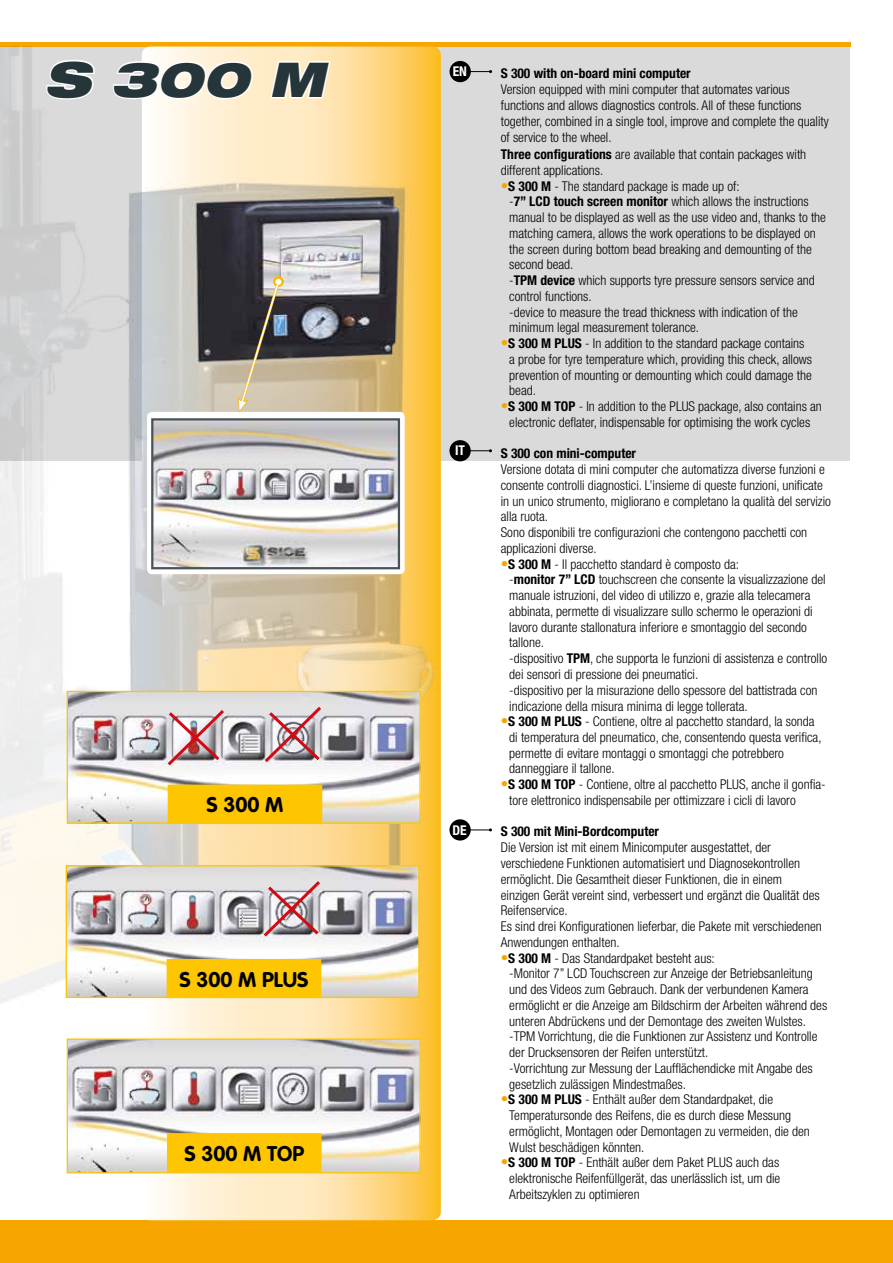
<style>
.page{position:relative;width:893px;height:1263px;background:#fff}
.page>*{position:absolute;margin:0;border:0;box-sizing:border-box;transform-origin:0 0}
.t1{font:italic 900 expanded 48px "Helvetica Neue LT Std";color:#253539}
.t2{font:700 21px "VAG Rounded";color:#000}
.t3{font:300 condensed 13.5px/15.8px "Helvetica Neue LT Std";color:#000}
.t4{font:700 condensed 13.5px "Helvetica Neue LT Std";color:#000}
.t5{font:700 condensed 13.5px "Helvetica Neue LT Std";color:#fff}
.s1{font-weight:700}
.s2{font-size:15px;color:#f7a600}
</style>
<div class="page">
<div style="left:0;top:42px;width:850px;height:1178px;background:#dadada"></div>
<div style="left:0;top:461px;width:893px;height:802px;background:#fff"></div>
<div style="left:0;top:1220px;width:893px;height:43px;background:#f7a600"></div>
<div style="left:0;top:42px;width:850px;height:5px;background:#f7a600"></div>
<svg style="left:142px;top:1097px;width:299px;height:123px;background:#fee1a2"></svg>
<img style="left:0;top:47px;width:459px;height:1050px">
<svg style="left:148px;top:413px;width:256px;height:160px;fill:#fff"></svg>
<div style="left:147px;top:412px;width:258px;height:162px;border:2px solid #fff;border-radius:4px"></div>
<img style="left:154px;top:421px;width:243px;height:145px">
<div style="left:151px;top:418px;width:249px;height:151px;border:2px solid #485358"></div>
<svg style="left:273px;top:276px;width:11px;height:11px"></svg>
<svg style="left:238px;top:278px;width:44px;height:135px;background:#807a6f"></svg>
<img style="left:68px;top:867px;width:350px;height:129px">
<div style="left:66px;top:865px;width:354px;height:133px;border:1px solid #fdc600"></div>
<img style="left:69px;top:693px;width:350px;height:129px">
<div style="left:67px;top:691px;width:354px;height:133px;border:1px solid #fdc600"></div>
<img style="left:69px;top:1040px;width:350px;height:131px">
<div style="left:67px;top:1038px;width:354px;height:135px;border:1px solid #fdc600"></div>
<svg style="left:261px;top:878px;width:62px;height:62px"></svg>
<svg style="left:262px;top:704px;width:62px;height:61px"></svg>
<svg style="left:164px;top:707px;width:63px;height:61px"></svg>
<div style="left:167px;top:960px;width:153px;height:37px;background:#fdc600"></div>
<div style="left:167px;top:959px;width:154px;height:39px;border:2px solid #fdc600"></div>
<div style="left:168px;top:785px;width:153px;height:38px;background:#fdc600"></div>
<div style="left:168px;top:785px;width:154px;height:39px;border:2px solid #fdc600"></div>
<div style="left:168px;top:1134px;width:153px;height:37px;background:#fdc600"></div>
<div style="left:167px;top:1133px;width:155px;height:39px;border:2px solid #fdc600"></div>
<svg style="left:45px;top:58px;width:52px;height:43px"></svg>
<svg style="left:112px;top:60px;width:141px;height:41px;background:#f9f3e8"></svg>
<svg style="left:268px;top:60px;width:64px;height:40px;background:#fff0d5"></svg>
<hr style="left:458px;top:71px;width:33px;height:1px;background:#000">
<div style="left:450px;top:61px;width:21px;height:21px;background:#000;border-radius:50%"></div>
<hr style="left:458px;top:450px;width:32px;height:1px;background:#000">
<div style="left:449px;top:440px;width:22px;height:21px;background:#000;border-radius:50%"></div>
<hr style="left:458px;top:829px;width:32px;height:1px;background:#000">
<div style="left:449px;top:819px;width:22px;height:21px;background:#000;border-radius:50%"></div>
<h1 class="t1" style="left:45px;top:48px;width:282px">S 300 M</h1>
<p class="t4" style="left:501px;top:65px;width:191px">S 300 with on-board mini computer</p>
<p class="t5" style="left:453px;top:63px;width:16px">EN</p>
<p class="t3" style="left:501px;top:81px;width:329px;line-height:16.2px">Version equipped with mini computer that automates various functions and allows diagnostics controls. All of these functions together, combined in a single tool, improve and complete the quality of service to the wheel.<br><span class="s1">Three configurations</span> are available that contain packages with different applications.</p>
<p class="t3" style="left:509px;top:178px;width:318px;text-indent:-8px"><span class="s2">•</span><span class="s1">S 300 M</span> - The standard package is made up of:<br>-<span class="s1">7” LCD touch screen monitor</span> which allows the instructions manual to be displayed as well as the use video and, thanks to the matching camera, allows the work operations to be displayed on the screen during bottom bead breaking and demounting of the second bead.<br>-<span class="s1">TPM device</span> which supports tyre pressure sensors service and control functions.<br>-device to measure the tread thickness with indication of the minimum legal measurement tolerance.</p>
<p class="t3" style="left:509px;top:335px;width:304px;text-indent:-8px"><span class="s2">•</span><span class="s1">S 300 M PLUS</span> - In addition to the standard package contains a probe for tyre temperature which, providing this check, allows prevention of mounting or demounting which could damage the bead.</p>
<p class="t3" style="left:501px;top:398px;width:323px;text-align:center"><span class="s2">•</span><span class="s1">S 300 M TOP</span> - In addition to the PLUS package, also contains an electronic deflater, indispensable for optimising the work cycles</p>
<p class="t4" style="left:501px;top:445px;width:137px">S 300 con mini-computer</p>
<p class="t3" style="left:501px;top:461px;width:332px">Versione dotata di mini computer che automatizza diverse funzioni e consente controlli diagnostici. L’insieme di queste funzioni, unificate in un unico strumento, migliorano e completano la qualità del servizio alla ruota.<br>Sono disponibili tre configurazioni che contengono pacchetti con applicazioni diverse.</p>
<p class="t3" style="left:509px;top:556px;width:319px;text-indent:-8px"><span class="s2">•</span><span class="s1">S 300 M</span> - Il pacchetto standard è composto da:<br>-<span class="s1">monitor 7” LCD</span> touchscreen che consente la visualizzazione del manuale istruzioni, del video di utilizzo e, grazie alla telecamera abbinata, permette di visualizzare sullo schermo le operazioni di lavoro durante stallonatura inferiore e smontaggio del secondo tallone.<br>-dispositivo <span class="s1">TPM</span>, che supporta le funzioni di assistenza e controllo dei sensori di pressione dei pneumatici.<br>-dispositivo per la misurazione dello spessore del battistrada con indicazione della misura minima di legge tollerata.</p>
<p class="t3" style="left:509px;top:713px;width:314px;text-indent:-8px"><span class="s2">•</span><span class="s1">S 300 M PLUS</span> - Contiene, oltre al pacchetto standard, la sonda di temperatura del pneumatico, che, consentendo questa verifica, permette di evitare montaggi o smontaggi che potrebbero danneggiare il tallone.</p>
<p class="t3" style="left:509px;top:776px;width:318px;text-indent:-8px"><span class="s2">•</span><span class="s1">S 300 M TOP</span> - Contiene, oltre al pacchetto PLUS, anche il gonfia&shy;tore elettronico indispensabile per ottimizzare i cicli di lavoro</p>
<p class="t4" style="left:501px;top:823px;width:160px">S 300 mit Mini-Bordcomputer</p>
<p class="t3" style="left:501px;top:839px;width:322px">Die Version ist mit einem Minicomputer ausgestattet, der verschiedene Funktionen automatisiert und Diagnosekontrollen ermöglicht. Die Gesamtheit dieser Funktionen, die in einem einzigen Gerät vereint sind, verbessert und ergänzt die Qualität des Reifenservice.<br>Es sind drei Konfigurationen lieferbar, die Pakete mit verschiedenen Anwendungen enthalten.</p>
<p class="t3" style="left:509px;top:950px;width:320px;text-indent:-8px"><span class="s2">•</span><span class="s1">S 300 M</span> - Das Standardpaket besteht aus:<br>-Monitor 7” LCD Touchscreen zur Anzeige der Betriebsanleitung und des Videos zum Gebrauch. Dank der verbundenen Kamera ermöglicht er die Anzeige am Bildschirm der Arbeiten während des unteren Abdrückens und der Demontage des zweiten Wulstes. -TPM Vorrichtung, die die Funktionen zur Assistenz und Kontrolle der Drucksensoren der Reifen unterstützt.<br>-Vorrichtung zur Messung der Laufflächendicke mit Angabe des gesetzlich zulässigen Mindestmaßes.</p>
<p class="t3" style="left:509px;top:1091px;width:302px;text-indent:-8px"><span class="s2">•</span><span class="s1">S 300 M PLUS</span> - Enthält außer dem Standardpaket, die Temperatursonde des Reifens, die es durch diese Messung ermöglicht, Montagen oder Demontagen zu vermeiden, die den Wulst beschädigen könnten.</p>
<p class="t3" style="left:509px;top:1154px;width:272px;text-align:justify;text-indent:-8px"><span class="s2">•</span><span class="s1">S 300 M TOP</span> - Enthält außer dem Paket PLUS auch das elektronische Reifenfüllgerät, das unerlässlich ist, um die Arbeitszyklen zu optimieren</p>
<p class="t5" style="left:455px;top:442px;width:11px">IT</p>
<h2 class="t2" style="left:206px;top:793px;width:78px">S 300 M</h2>
<p class="t5" style="left:452px;top:822px;width:16px">DE</p>
<h2 class="t2" style="left:179px;top:967px;width:130px">S 300 M PLUS</h2>
<h2 class="t2" style="left:184px;top:1141px;width:121px">S 300 M TOP</h2>
</div>
